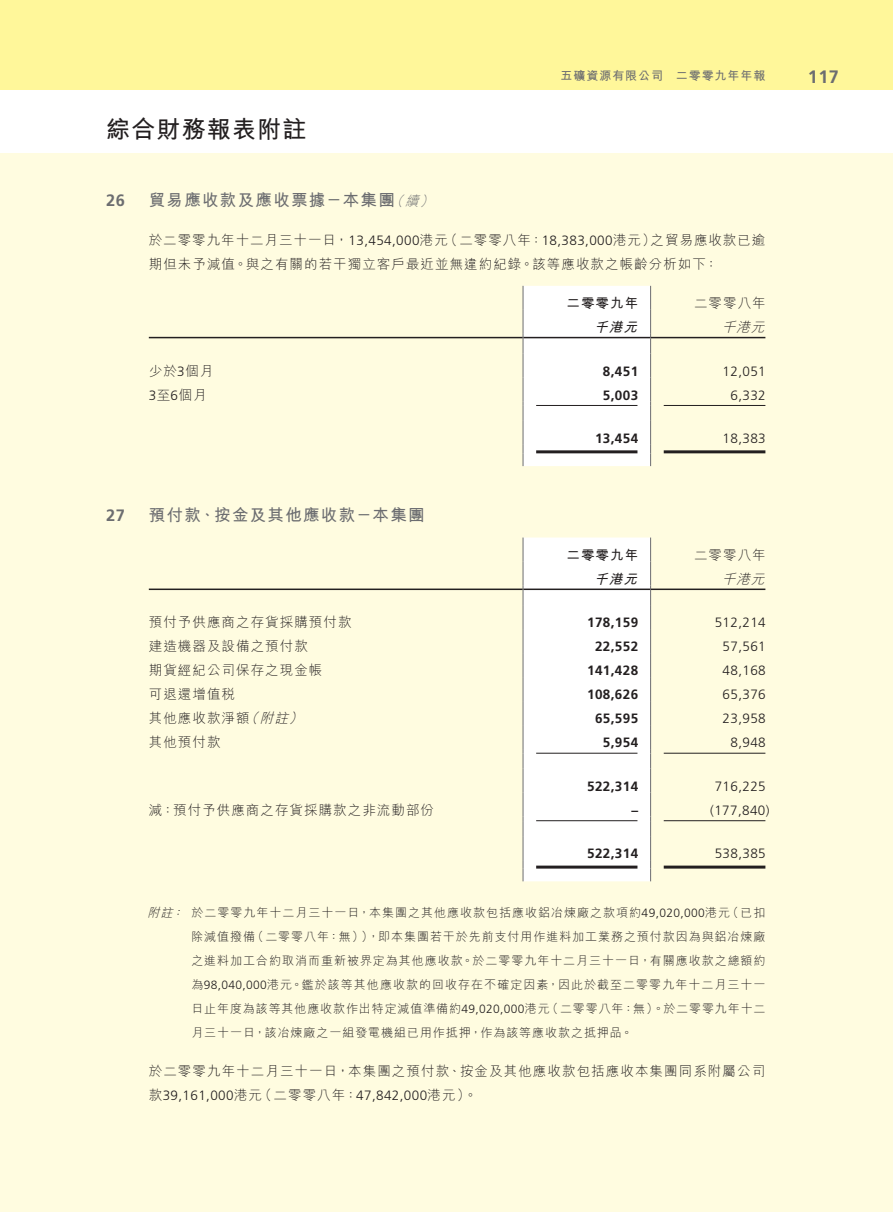
<style>
.page{position:relative;width:893px;height:1212px;background:#fffce0}
.page>*{position:absolute;margin:0;border:0;box-sizing:border-box;transform-origin:0 0}
.t1{font:700 24px "M Hei HK";letter-spacing:.05em;color:#231f20}
.t2{font:700 18px "Frutiger LT Std";color:#6c6d70}
.Heading_1{font:700 16.5px "M Hei HK";letter-spacing:.08em;color:#6c6d70}
.Heading_1-2{font:700 16.5px "Frutiger LT Std";color:#6c6d70}
.Body_Text{font:300 13.5px/24px "M Hei HK";letter-spacing:.08em;color:#231f20}
.Body_Text-2{font:300 13.5px "Frutiger LT Std";letter-spacing:.03em;color:#231f20}
.Body_Text-3{font:700 13.5px "Frutiger LT Std";letter-spacing:.03em;color:#231f20}
.Body_Text-4{font:700 13.5px "M Hei HK";letter-spacing:.08em;color:#231f20}
.Body_Text-5{font:italic 700 13.5px "M Hei HK";color:#231f20}
.Body_Text-6{font:italic 300 13.5px "M Hei HK";color:#231f20}
.Notes{font:300 12px/24px "M Hei HK";letter-spacing:.08em;color:#231f20;text-align:justify}
.t3{font:700 12px "M Hei HK";letter-spacing:.08em;color:#6c6d70}
.s1{font-weight:300;font-style:italic;font-size:13.5px}
.s2{font-family:"Frutiger LT Std"}
.s3{font-style:italic}
</style>
<div class="page">
<div style="left:0;top:0;width:893px;height:153px;background:#fff"></div>
<div style="left:0;top:0;width:893px;height:89px;background:#fff79a"></div>
<div style="left:523px;top:286px;width:128px;height:180px;background:#fff"></div>
<hr style="left:149px;top:337px;width:374px;height:1px;background:#231f20">
<hr style="left:523px;top:337px;width:127px;height:1px;background:#231f20">
<hr style="left:651px;top:337px;width:114px;height:1px;background:#231f20">
<hr style="left:536px;top:405px;width:101px;height:1px;background:#231f20">
<hr style="left:664px;top:405px;width:101px;height:1px;background:#231f20">
<hr style="left:536px;top:450px;width:101px;height:3px;background:#231f20">
<hr style="left:664px;top:450px;width:101px;height:3px;background:#231f20">
<div style="left:524px;top:537px;width:126px;height:344px;background:#fff"></div>
<svg style="left:523px;top:537px;width:1px;height:344px"></svg>
<svg style="left:650px;top:537px;width:1px;height:344px"></svg>
<hr style="left:149px;top:588px;width:374px;height:2px;background:#231f20">
<hr style="left:523px;top:588px;width:127px;height:2px;background:#231f20">
<hr style="left:651px;top:588px;width:114px;height:2px;background:#231f20">
<hr style="left:536px;top:753px;width:101px;height:1px;background:#231f20">
<hr style="left:664px;top:753px;width:101px;height:1px;background:#231f20">
<hr style="left:536px;top:820px;width:101px;height:1px;background:#231f20">
<hr style="left:664px;top:820px;width:101px;height:1px;background:#231f20">
<hr style="left:536px;top:865px;width:101px;height:3px;background:#231f20">
<hr style="left:664px;top:865px;width:101px;height:3px;background:#231f20">
<h1 class="t1" style="left:106px;top:112px;width:202px">綜合財務報表附註</h1>
<p class="t3" style="left:561px;top:67px;width:206px">五礦資源有限公司 二零零九年年報</p>
<h2 class="t2" style="left:808px;top:66px;width:33px">117</h2>
<p class="Heading_1-2" style="left:106px;top:191px;width:20px">26</p>
<p class="Heading_1" style="left:149px;top:188px;width:289px">貿易應收款及應收票據－本集團<span class="s1">（續）</span></p>
<p class="Body_Text" style="left:149px;top:228px;width:618px">於二零零九年十二月三十一日，<span class="s2">13,454,000</span>港元（二零零八年：<span class="s2">18,383,000</span>港元）之貿易應收款已逾期但未予減值。與之有關的若干獨立客戶最近並無違約紀錄。該等應收款之帳齡分析如下：</p>
<p class="Body_Text-4" style="left:566px;top:293px;width:73px">二零零九年</p>
<p class="Body_Text" style="left:694px;top:291px;width:73px">二零零八年</p>
<p class="Body_Text-5" style="left:594px;top:317px;width:49px">千港元</p>
<p class="Body_Text-6" style="left:722px;top:320px;width:48px">千港元</p>
<p class="Body_Text" style="left:149px;top:358px;width:66px">少於<span class="s2">3</span>個月</p>
<p class="Body_Text-3" style="left:603px;top:363px;width:37px">8,451</p>
<p class="Body_Text-2" style="left:723px;top:363px;width:45px">12,051</p>
<p class="Body_Text" style="left:149px;top:382px;width:59px"><span class="s2">3</span>至<span class="s2">6</span>個月</p>
<p class="Body_Text-3" style="left:603px;top:387px;width:37px">5,003</p>
<p class="Body_Text-2" style="left:730px;top:387px;width:37px">6,332</p>
<p class="Body_Text-3" style="left:595px;top:430px;width:45px">13,454</p>
<p class="Body_Text-2" style="left:723px;top:431px;width:45px">18,383</p>
<p class="Heading_1-2" style="left:106px;top:505px;width:20px">27</p>
<p class="Heading_1" style="left:149px;top:503px;width:277px">預付款、按金及其他應收款－本集團</p>
<p class="Body_Text-4" style="left:566px;top:545px;width:73px">二零零九年</p>
<p class="Body_Text" style="left:694px;top:543px;width:73px">二零零八年</p>
<p class="Body_Text-5" style="left:594px;top:569px;width:49px">千港元</p>
<p class="Body_Text-6" style="left:722px;top:572px;width:48px">千港元</p>
<p class="Body_Text" style="left:149px;top:610px;width:204px">預付予供應商之存貨採購預付款</p>
<p class="Body_Text-3" style="left:587px;top:615px;width:53px">178,159</p>
<p class="Body_Text-2" style="left:715px;top:615px;width:53px">512,214</p>
<p class="Body_Text" style="left:149px;top:634px;width:161px">建造機器及設備之預付款</p>
<p class="Body_Text-3" style="left:595px;top:639px;width:45px">22,552</p>
<p class="Body_Text-2" style="left:723px;top:639px;width:45px">57,561</p>
<p class="Body_Text" style="left:149px;top:658px;width:175px">期貨經紀公司保存之現金帳</p>
<p class="Body_Text-3" style="left:587px;top:663px;width:53px">141,428</p>
<p class="Body_Text-2" style="left:723px;top:663px;width:45px">48,168</p>
<p class="Body_Text" style="left:149px;top:682px;width:88px">可退還增值稅</p>
<p class="Body_Text-3" style="left:587px;top:687px;width:53px">108,626</p>
<p class="Body_Text-2" style="left:723px;top:687px;width:45px">65,376</p>
<p class="Body_Text" style="left:149px;top:706px;width:159px">其他應收款淨額<span class="s3">（附註）</span></p>
<p class="Body_Text-3" style="left:595px;top:711px;width:45px">65,595</p>
<p class="Body_Text-2" style="left:723px;top:711px;width:45px">23,958</p>
<p class="Body_Text" style="left:149px;top:730px;width:73px">其他預付款</p>
<p class="Body_Text-3" style="left:603px;top:735px;width:37px">5,954</p>
<p class="Body_Text-2" style="left:730px;top:735px;width:37px">8,948</p>
<p class="Body_Text-3" style="left:587px;top:778px;width:53px">522,314</p>
<p class="Body_Text-2" style="left:715px;top:778px;width:53px">716,225</p>
<p class="Body_Text" style="left:149px;top:798px;width:287px">減：預付予供應商之存貨採購款之非流動部份</p>
<p class="Body_Text-3" style="left:631px;top:802px;width:8px">–</p>
<p class="Body_Text-2" style="left:710px;top:802px;width:61px">(177,840)</p>
<p class="Body_Text-3" style="left:587px;top:846px;width:53px">522,314</p>
<p class="Body_Text-2" style="left:715px;top:846px;width:53px">538,385</p>
<p class="Notes" style="left:191px;top:900px;width:576px;text-indent:-44px"><span class="s3">附註：</span>於二零零九年十二月三十一日，本集團之其他應收款包括應收鋁冶煉廠之款項約<span class="s2">49,020,000</span>港元（已扣除減值撥備（二零零八年：無）），即本集團若干於先前支付用作進料加工業務之預付款因為與鋁冶煉廠之進料加工合約取消而重新被界定為其他應收款。於二零零九年十二月三十一日，有關應收款之總額約為<span class="s2">98,040,000</span>港元。鑑於該等其他應收款的回收存在不確定因素，因此於截至二零零九年十二月三十一日止年度為該等其他應收款作出特定減值準備約<span class="s2">49,020,000</span>港元（二零零八年：無）。於二零零九年十二月三十一日，該冶煉廠之一組發電機組已用作抵押，作為該等應收款之抵押品。</p>
<p class="Body_Text" style="left:149px;top:1059px;width:618px">於二零零九年十二月三十一日，本集團之預付款、按金及其他應收款包括應收本集團同系附屬公司款<span class="s2">39,161,000</span>港元（二零零八年：<span class="s2">47,842,000</span>港元）。</p>
</div>
